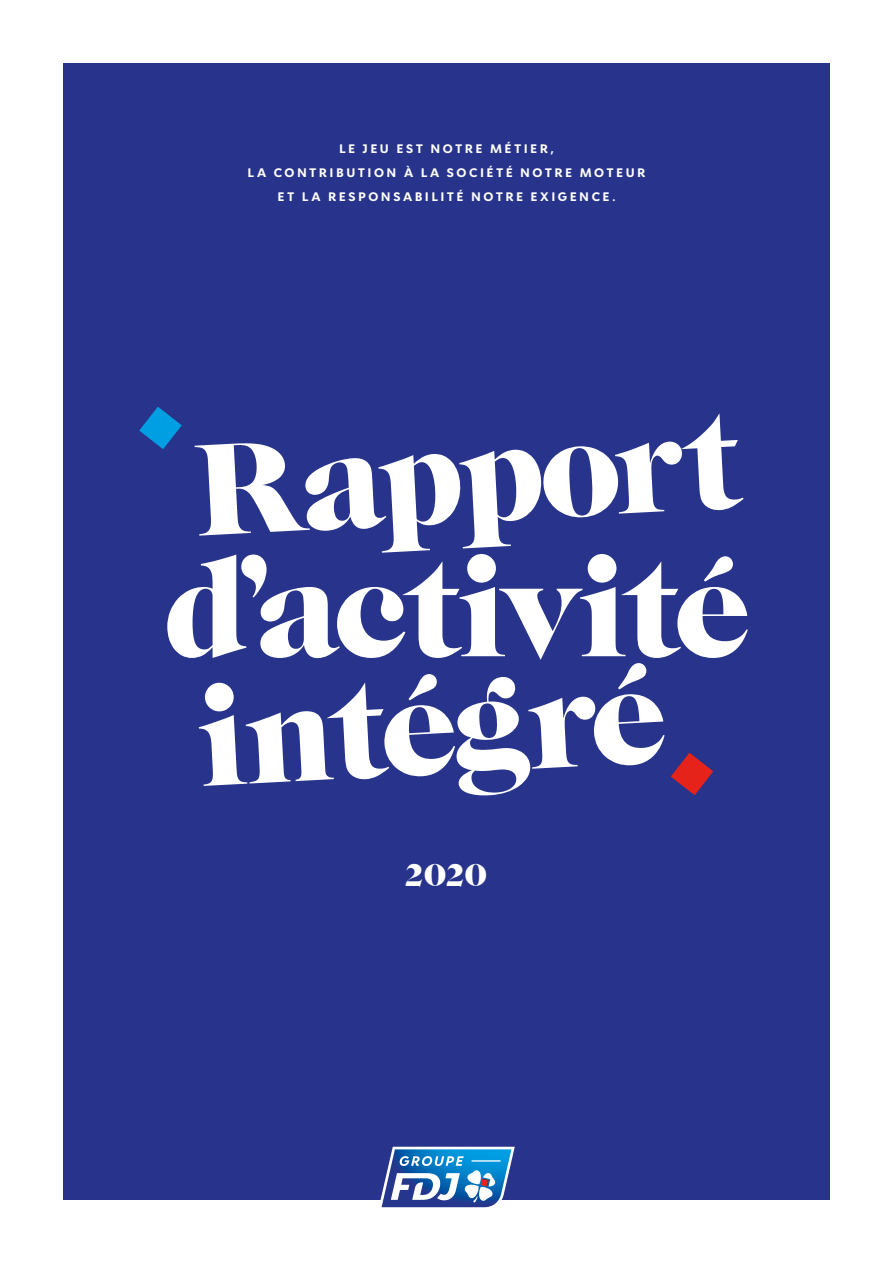
<style>
.page{position:relative;width:893px;height:1263px;background:#fff}
.page>*{position:absolute;margin:0;border:0;box-sizing:border-box;transform-origin:0 0}
.t1{font:135px/250.2px "Caslon Graphique EF";letter-spacing:-.05em;color:#fff}
.t2{font:33px "Caslon Graphique EF";color:#fff}
.t3{font:700 12px/24px "Chance";letter-spacing:.21em;color:#fff;text-align:center}
</style>
<div class="page">
<div style="left:63px;top:63px;width:767px;height:1137px;background:#28348b"></div>
<svg style="left:139px;top:407px;width:43px;height:42px"></svg>
<svg style="left:671px;top:753px;width:42px;height:42px"></svg>
<svg style="left:380px;top:1147px;width:135px;height:61px"></svg>
<p class="t3" style="left:248px;top:136px;width:399px">LE JEU EST NOTRE MÉTIER,<br>LA CONTRIBUTION À LA SOCIÉTÉ NOTRE MOTEUR<br>ET LA RESPONSABILITÉ NOTRE EXIGENCE.</p>
<h1 class="t1" style="left:177px;top:368px;width:561px;rotate:-3deg">Rapport intégré</h1>
<h1 class="t1" style="left:164px;top:488px;width:588px">d’activité</h1>
<h2 class="t2" style="left:406px;top:857px;width:83px">2020</h2>
</div>
